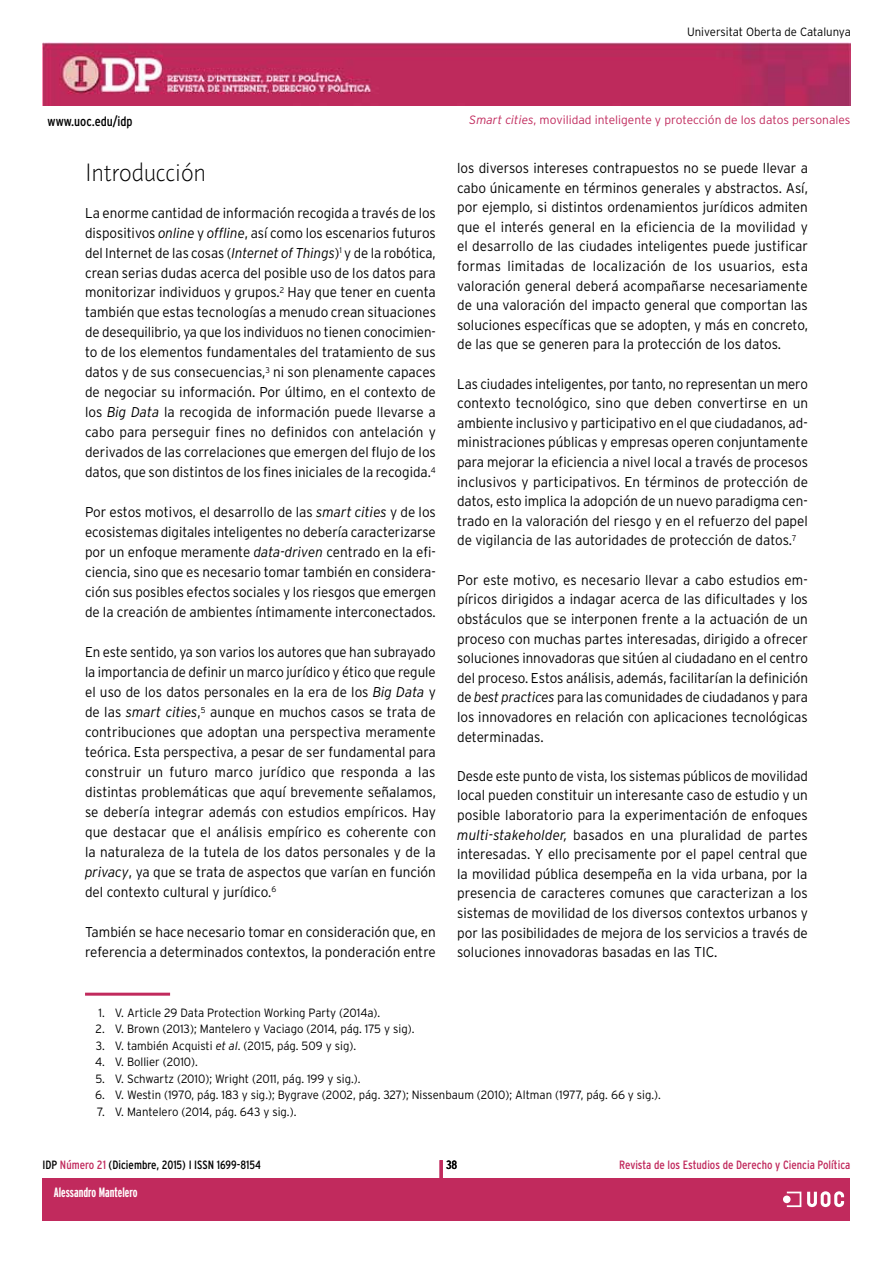
<style>
.page{position:relative;width:893px;height:1263px;background:#fff}
.page>*{position:absolute;margin:0;border:0;box-sizing:border-box;transform-origin:0 0}
._1TITOLTEXTGENERAL{font:300 24px "Pragma ND";color:#000;scale:.95 1}
.TEXTGENERAL{font:300 14.25px/19.6px "Interstate";color:#000;text-align:justify;scale:.95 1}
.TEXTGENERAL-2{font:300 14.25px/20px "Interstate";color:#000;text-align:justify;scale:.94 1}
.TEXTGENERAL-3{font:300 14.25px/19.6px "Interstate";color:#000;text-align:justify;scale:.93 1}
.t1{font:700 extra-condensed 13.5px "Interstate";color:#fff}
.t2{font:condensed 13.5px "Interstate";color:#000}
.notassegüents{font:300 12px "Interstate";color:#000;scale:.95 1}
.t3{font:300 12px "Interstate";color:#c12a5d}
.notaprimeraambfilet{font:300 12px "Interstate";color:#000;scale:.95 1}
.t4{font:condensed 12px "Interstate";color:#c12a5d}
.t5{font:condensed 12px "Interstate";color:#000}
.t6{font:700 extra-condensed 12px "Interstate";color:#fff}
.s1{font-style:italic}
.s2{color:#c12a5d}
</style>
<div class="page">
<img style="left:43px;top:43px;width:807px;height:63px">
<div style="left:43px;top:1178px;width:807px;height:42px;background:#c12a5d"></div>
<div style="left:783px;top:1195px;width:8px;height:8px;background:#fff;border-radius:50%"></div>
<svg style="left:787px;top:1191px;width:57px;height:17px"></svg>
<hr style="left:440px;top:1160px;width:3px;height:44px;background:#c12a5d">
<hr style="left:85px;top:993px;width:85px;height:3px;background:#c12a5d">
<p class="notassegüents" style="left:687px;top:25px;width:174px">Universitat Oberta de Catalunya</p>
<p class="t2" style="left:48px;top:113px;width:87px">www.uoc.edu/idp</p>
<p class="_1TITOLTEXTGENERAL" style="left:85px;top:157px;width:128px">Introducción</p>
<p class="TEXTGENERAL-2" style="left:85px;top:202px;width:375px">La enorme cantidad de información recogida a través de los dispositivos <span class="s1">online</span> y <span class="s1">offline</span>, así como los escenarios futuros del Internet de las cosas (<span class="s1">Internet of Things</span>)<sup>1</sup> y de la robótica, crean serias dudas acerca del posible uso de los datos para monitorizar individuos y grupos.<sup>2</sup> Hay que tener en cuenta también que estas tecnologías a menudo crean situaciones de desequilibrio, ya que los individuos no tienen conocimien&shy;to de los elementos fundamentales del tratamiento de sus datos y de sus consecuencias,<sup>3</sup> ni son plenamente capaces de negociar su información. Por último, en el contexto de los <span class="s1">Big Data</span> la recogida de información puede llevarse a cabo para perseguir fines no definidos con antelación y derivados de las correlaciones que emergen del flujo de los datos, que son distintos de los fines iniciales de la recogida.<sup>4</sup></p>
<p class="TEXTGENERAL" style="left:85px;top:502px;width:371px">Por estos motivos, el desarrollo de las <span class="s1">smart cities</span> y de los ecosistemas digitales inteligentes no debería caracterizarse por un enfoque meramente <span class="s1">data-driven</span> centrado en la efi&shy;ciencia, sino que es necesario tomar también en considera&shy;ción sus posibles efectos sociales y los riesgos que emergen de la creación de ambientes íntimamente interconectados.</p>
<p class="TEXTGENERAL-2" style="left:85px;top:642px;width:375px">En este sentido, ya son varios los autores que han subrayado la importancia de definir un marco jurídico y ético que regule el uso de los datos personales en la era de los <span class="s1">Big Data</span> y de las <span class="s1">smart cities</span>,<sup>5</sup> aunque en muchos casos se trata de contribuciones que adoptan una perspectiva meramente teórica. Esta perspectiva, a pesar de ser fundamental para construir un futuro marco jurídico que responda a las distintas problemáticas que aquí brevemente señalamos, se debería integrar además con estudios empíricos. Hay que destacar que el análisis empírico es coherente con la naturaleza de la tutela de los datos personales y de la <span class="s1">privacy</span>, ya que se trata de aspectos que varían en función del contexto cultural y jurídico.<sup>6</sup></p>
<p class="TEXTGENERAL" style="left:85px;top:922px;width:371px">También se hace necesario tomar en consideración que, en referencia a determinados contextos, la ponderación entre</p>
<p class="t3" style="left:469px;top:113px;width:383px"><span class="s1">Smart cities</span>, movilidad inteligente y protección de los datos personales</p>
<p class="TEXTGENERAL" style="left:457px;top:158px;width:371px">los diversos intereses contrapuestos no se puede llevar a cabo únicamente en términos generales y abstractos. Así, por ejemplo, si distintos ordenamientos jurídicos admiten que el interés general en la eficiencia de la movilidad y el desarrollo de las ciudades inteligentes puede justificar formas limitadas de localización de los usuarios, esta valoración general deberá acompañarse necesariamente de una valoración del impacto general que comportan las soluciones específicas que se adopten, y más en concreto, de las que se generen para la protección de los datos.</p>
<p class="TEXTGENERAL-3" style="left:457px;top:374px;width:379px">Las ciudades inteligentes, por tanto, no representan un mero contexto tecnológico, sino que deben convertirse en un ambiente inclusivo y participativo en el que ciudadanos, ad&shy;ministraciones públicas y empresas operen conjuntamente para mejorar la eficiencia a nivel local a través de procesos inclusivos y participativos. En términos de protección de datos, esto implica la adopción de un nuevo paradigma cen&shy;trado en la valoración del riesgo y en el refuerzo del papel de vigilancia de las autoridades de protección de datos.<sup>7</sup></p>
<p class="TEXTGENERAL" style="left:457px;top:570px;width:371px">Por este motivo, es necesario llevar a cabo estudios em&shy;píricos dirigidos a indagar acerca de las dificultades y los obstáculos que se interponen frente a la actuación de un proceso con muchas partes interesadas, dirigido a ofrecer soluciones innovadoras que sitúen al ciudadano en el centro del proceso. Estos análisis, además, facilitarían la definición de <span class="s1">best practices</span> para las comunidades de ciudadanos y para los innovadores en relación con aplicaciones tecnológicas determinadas.</p>
<p class="TEXTGENERAL-3" style="left:457px;top:766px;width:379px">Desde este punto de vista, los sistemas públicos de movilidad local pueden constituir un interesante caso de estudio y un posible laboratorio para la experimentación de enfoques <span class="s1">multi-stakeholder,</span> basados en una pluralidad de partes interesadas. Y ello precisamente por el papel central que la movilidad pública desempeña en la vida urbana, por la presencia de caracteres comunes que caracterizan a los sistemas de movilidad de los diversos contextos urbanos y por las posibilidades de mejora de los servicios a través de soluciones innovadoras basadas en las TIC.</p>
<p class="notaprimeraambfilet" style="left:98px;top:1006px;width:298px">1. V. Article 29 Data Protection Working Party (2014a).</p>
<p class="notassegüents" style="left:96px;top:1022px;width:337px">2. V. Brown (2013); Mantelero y Vaciago (2014, pág. 175 y sig).</p>
<p class="notassegüents" style="left:96px;top:1039px;width:275px">3. V. también Acquisti <span class="s1">et al</span>. (2015, pág. 509 y sig).</p>
<p class="notassegüents" style="left:95px;top:1055px;width:110px">4. V. Bollier (2010).</p>
<p class="notassegüents" style="left:95px;top:1072px;width:281px">5. V. Schwartz (2010); Wright (2011, pág. 199 y sig.).</p>
<p class="notassegüents" style="left:95px;top:1088px;width:597px">6. V. Westin (1970, pág. 183 y sig.); Bygrave (2002, pág. 327); Nissenbaum (2010); Altman (1977, pág. 66 y sig.).</p>
<p class="notassegüents" style="left:97px;top:1105px;width:211px">7. V. Mantelero (2014, pág. 643 y sig.).</p>
<p class="t5" style="left:446px;top:1158px;width:13px">38</p>
<p class="t5" style="left:43px;top:1158px;width:220px">IDP <span class="s2">Número 21</span> (Diciembre, 2015) I ISSN 1699-8154</p>
<p class="t4" style="left:619px;top:1158px;width:233px">Revista de los Estudios de Derecho y Ciencia Política</p>
<p class="t1" style="left:54px;top:1185px;width:66px">Jose R. Agusti a</p>
<p class="t6" style="left:54px;top:1185px;width:31px">Eloi Puig</p>
<p class="t6" style="left:59px;top:1185px;width:31px">Eloi Puig</p>
<p class="t1" style="left:54px;top:1185px;width:85px">Alessandro Mantelero</p>
</div>
